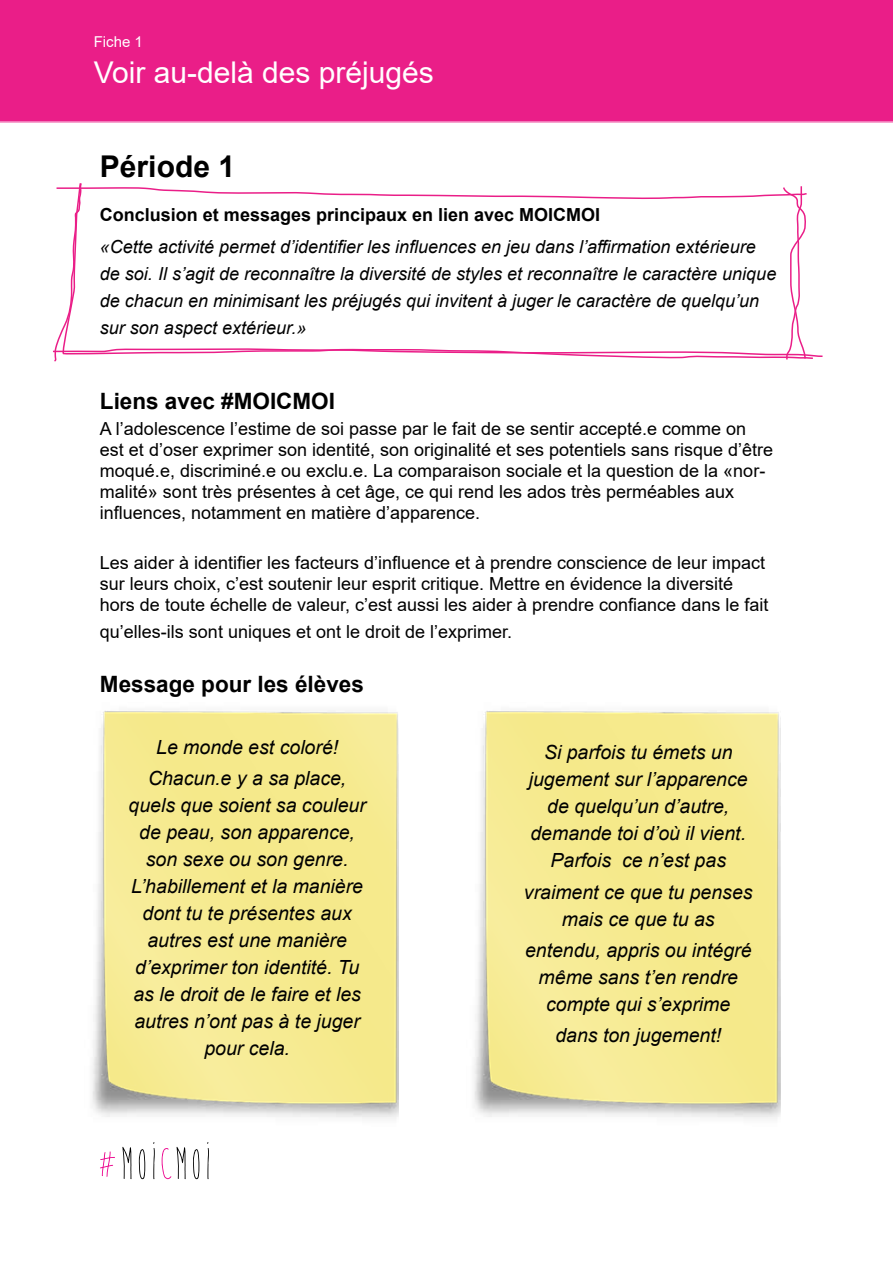
<style>
.page{position:relative;width:893px;height:1263px;background:#fff}
.page>*{position:absolute;margin:0;border:0;box-sizing:border-box;transform-origin:0 0}
.t1{font:30px "Arial";color:#fff}
.t2{font:700 30px "Arial";color:#000}
.t3{font:700 22.5px "Arial";color:#000}
.t4{font:italic 19.5px/27px "Arial";color:#000;text-align:center}
.t5{font:18px/21px "Arial";color:#000}
.t6{font:italic 18px/27px "Arial";color:#000}
.t7{font:700 18px "Arial";color:#000}
.t8{font:15px "Arial";color:#fff}
</style>
<div class="page">
<div style="left:0;top:0;width:893px;height:122px;background:#ea1e88"></div>
<svg style="left:53px;top:183px;width:770px;height:179px"></svg>
<svg style="left:162px;top:1148px;width:9px;height:31px"></svg>
<svg style="left:100px;top:1151px;width:15px;height:26px"></svg>
<svg style="left:122px;top:1147px;width:9px;height:32px"></svg>
<svg style="left:139px;top:1149px;width:6px;height:30px"></svg>
<svg style="left:177px;top:1147px;width:9px;height:32px"></svg>
<svg style="left:193px;top:1149px;width:6px;height:30px"></svg>
<svg style="left:153px;top:1142px;width:2px;height:37px"></svg>
<svg style="left:207px;top:1142px;width:2px;height:37px"></svg>
<img style="left:474px;top:710px;width:306px;height:409px">
<img style="left:92px;top:710px;width:306px;height:409px">
<p class="t8" style="left:94px;top:31px;width:51px">Fiche 1</p>
<h1 class="t1" style="left:94px;top:52px;width:342px">Voir au-delà des préjugés</h1>
<h1 class="t2" style="left:100px;top:145px;width:137px">Période 1</h1>
<p class="t7" style="left:100px;top:202px;width:502px">Conclusion et messages principaux en lien avec MOICMOI</p>
<p class="t6" style="left:100px;top:233px;width:678px">«Cette activité permet d’identifier les influences en jeu dans l’affirmation extérieure de soi. Il s’agit de reconnaître la diversité de styles et reconnaître le caractère unique de chacun en minimisant les préjugés qui invitent à juger le caractère de quelqu’un sur son aspect extérieur.»</p>
<p class="t3" style="left:100px;top:386px;width:237px">Liens avec #MOICMOI</p>
<p class="t5" style="left:100px;top:418px;width:675px">A l’adolescence l’estime de soi passe par le fait de se sentir accepté.e comme on est et d’oser exprimer son identité, son originalité et ses potentiels sans risque d’être moqué.e, discriminé.e ou exclu.e. La comparaison sociale et la question de la «nor&shy;malité» sont très présentes à cet âge, ce qui rend les ados très perméables aux influences, notamment en matière d’apparence.</p>
<p class="t5" style="left:100px;top:552px;width:670px">Les aider à identifier les facteurs d’influence et à prendre conscience de leur impact sur leurs choix, c’est soutenir leur esprit critique. Mettre en évidence la diversité hors de toute échelle de valeur, c’est aussi les aider à prendre confiance dans le fait</p>
<p class="t5" style="left:100px;top:621px;width:414px">qu’elles-ils sont uniques et ont le droit de l’exprimer.</p>
<p class="t3" style="left:100px;top:668px;width:265px">Message pour les élèves</p>
<p class="t4" style="left:148px;top:732px;width:200px;line-height:31.2px">Le monde est coloré!<br>Chacun.e y a sa place,</p>
<p class="t4" style="left:128px;top:792px;width:239px">quels que soient sa couleur de peau, son apparence, son sexe ou son genre.<br>L’habillement et la manière dont tu te présentes aux autres est une manière d’exprimer ton identité. Tu as le droit de le faire et les autres n’ont pas à te juger pour cela.</p>
<p class="t4" style="left:529px;top:739px;width:220px">Si parfois tu émets un jugement sur l’apparence de quelqu’un d’autre, demande toi d’où il vient.<br>Parfois ce n’est pas</p>
<p class="t4" style="left:524px;top:878px;width:230px">vraiment ce que tu penses mais ce que tu as</p>
<p class="t4" style="left:525px;top:937px;width:228px">entendu, appris ou intégré même sans t’en rendre compte qui s’exprime</p>
<p class="t4" style="left:555px;top:1022px;width:167px">dans ton jugement!</p>
</div>
